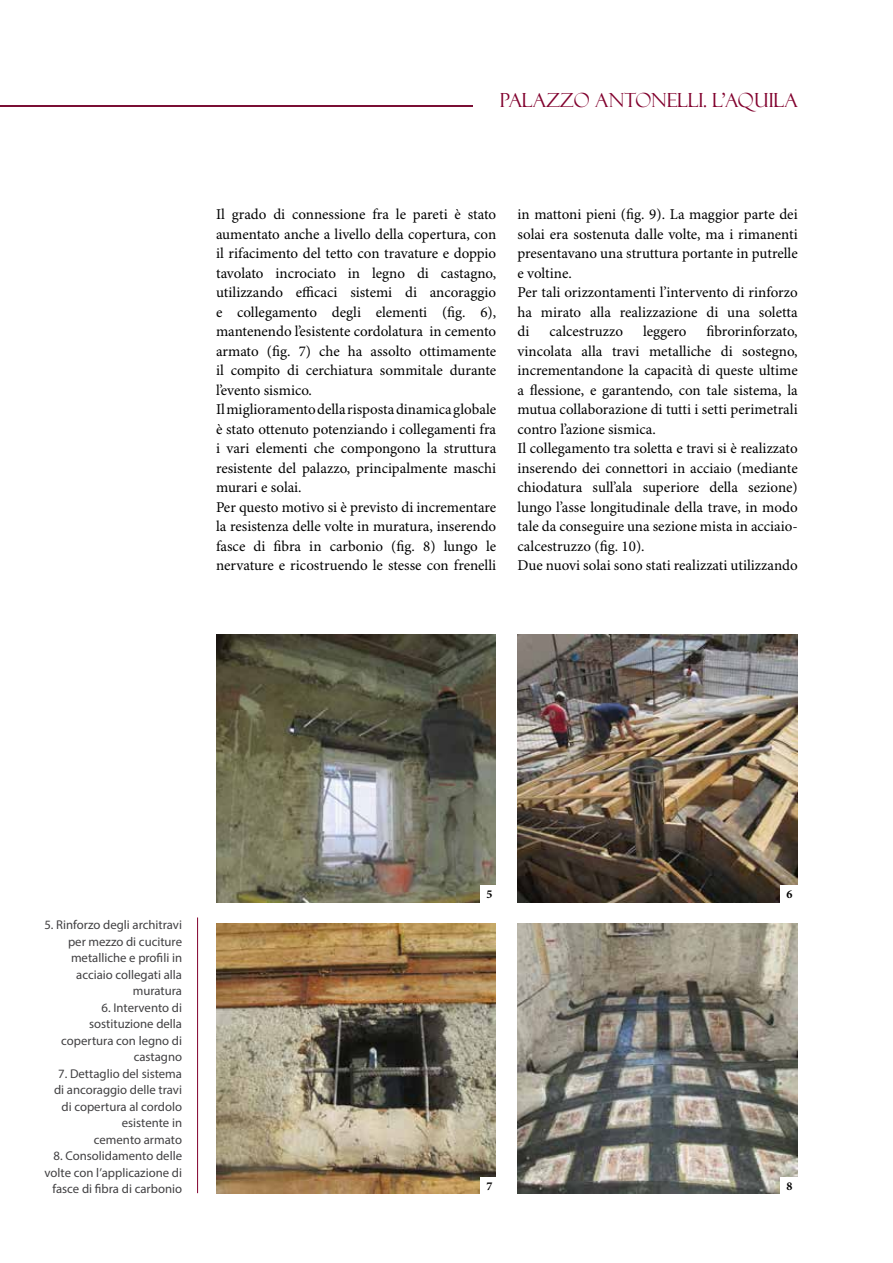
<style>
.page{position:relative;width:893px;height:1263px;background:#fff}
.page>*{position:absolute;margin:0;border:0;box-sizing:border-box;transform-origin:0 0}
.t1{font:19.5px "Felix Titling";color:#81002d}
.t2{font:15px/19.5px "Minion Pro";color:#000}
.t3{font:12.75px/16.5px "Myriad Pro";color:#414042;text-align:right}
.t4{font:700 12px "Minion Pro";color:#000}
</style>
<div class="page">
<img style="left:517px;top:635px;width:280px;height:267px">
<img style="left:216px;top:634px;width:280px;height:268px">
<img style="left:517px;top:923px;width:280px;height:270px">
<img style="left:216px;top:923px;width:280px;height:270px">
<hr style="left:0;top:105px;width:472px;height:2px;background:#7a0e34">
<hr style="left:197px;top:917px;width:1px;height:276px;background:#81002d">
<div style="left:481px;top:885px;width:17px;height:17px;background:#fff"></div>
<div style="left:481px;top:1177px;width:17px;height:17px;background:#fff"></div>
<div style="left:781px;top:885px;width:17px;height:17px;background:#fff"></div>
<div style="left:781px;top:1177px;width:17px;height:17px;background:#fff"></div>
<h1 class="t1" style="left:500px;top:89px;width:299px">PALAZZO ANTONELLI. L’AQUILA</h1>
<p class="t2" style="left:216px;top:205px;width:282px">Il grado di connessione fra le pareti è stato aumentato anche a livello della copertura, con il rifacimento del tetto con travature e doppio tavolato incrociato in legno di castagno, utilizzando efficaci sistemi di ancoraggio e collegamento degli elementi (fig. 6), mantenendo l’esistente cordolatura in cemento armato (fig. 7) che ha assolto ottimamente il compito di cerchiatura sommitale durante l’evento sismico.<br>Il miglioramento della risposta dinamica globale è stato ottenuto potenziando i collegamenti fra i vari elementi che compongono la struttura resistente del palazzo, principalmente maschi murari e solai.<br>Per questo motivo si è previsto di incrementare la resistenza delle volte in muratura, inserendo fasce di fibra in carbonio (fig. 8) lungo le nervature e ricostruendo le stesse con frenelli</p>
<p class="t2" style="left:517px;top:205px;width:282px">in mattoni pieni (fig. 9). La maggior parte dei solai era sostenuta dalle volte, ma i rimanenti presentavano una struttura portante in putrelle e voltine.<br>Per tali orizzontamenti l’intervento di rinforzo ha mirato alla realizzazione di una soletta di</p>
<p class="t2" style="left:517px;top:322px;width:282px;text-indent:189px">fibrorinforzato, vincolata alla travi metalliche di sostegno, incrementandone la capacità di queste ultime a flessione, e garantendo, con tale sistema, la mutua collaborazione di tutti i setti perimetrali contro l’azione sismica.<br>Il collegamento tra soletta e travi si è realizzato inserendo dei connettori in acciaio (mediante chiodatura sull’ala superiore della sezione) lungo l’asse longitudinale della trave, in modo tale da conseguire una sezione mista in acciaio&shy;calcestruzzo (fig. 10).<br>Due nuovi solai sono stati realizzati utilizzando</p>
<p class="t2" style="left:549px;top:322px;width:75px">calcestruzzo</p>
<p class="t2" style="left:643px;top:322px;width:45px">leggero</p>
<p class="t3" style="left:44px;top:916px;width:139px">5. Rinforzo degli architravi per mezzo di cuciture metalliche e profili in acciaio collegati alla muratura</p>
<p class="t3" style="left:61px;top:999px;width:122px">6. Intervento di sostituzione della copertura con legno di castagno</p>
<p class="t3" style="left:54px;top:1065px;width:130px">7. Dettaglio del sistema di ancoraggio delle travi di copertura al cordolo esistente in<br>cemento armato</p>
<p class="t3" style="left:45px;top:1147px;width:139px">8. Consolidamento delle volte con l’applicazione di fasce di fibra di carbonio</p>
<p class="t4" style="left:486px;top:886px;width:7px">5</p>
<p class="t4" style="left:486px;top:1178px;width:7px">7</p>
<p class="t4" style="left:786px;top:886px;width:7px">6</p>
<p class="t4" style="left:786px;top:1178px;width:7px">8</p>
</div>
